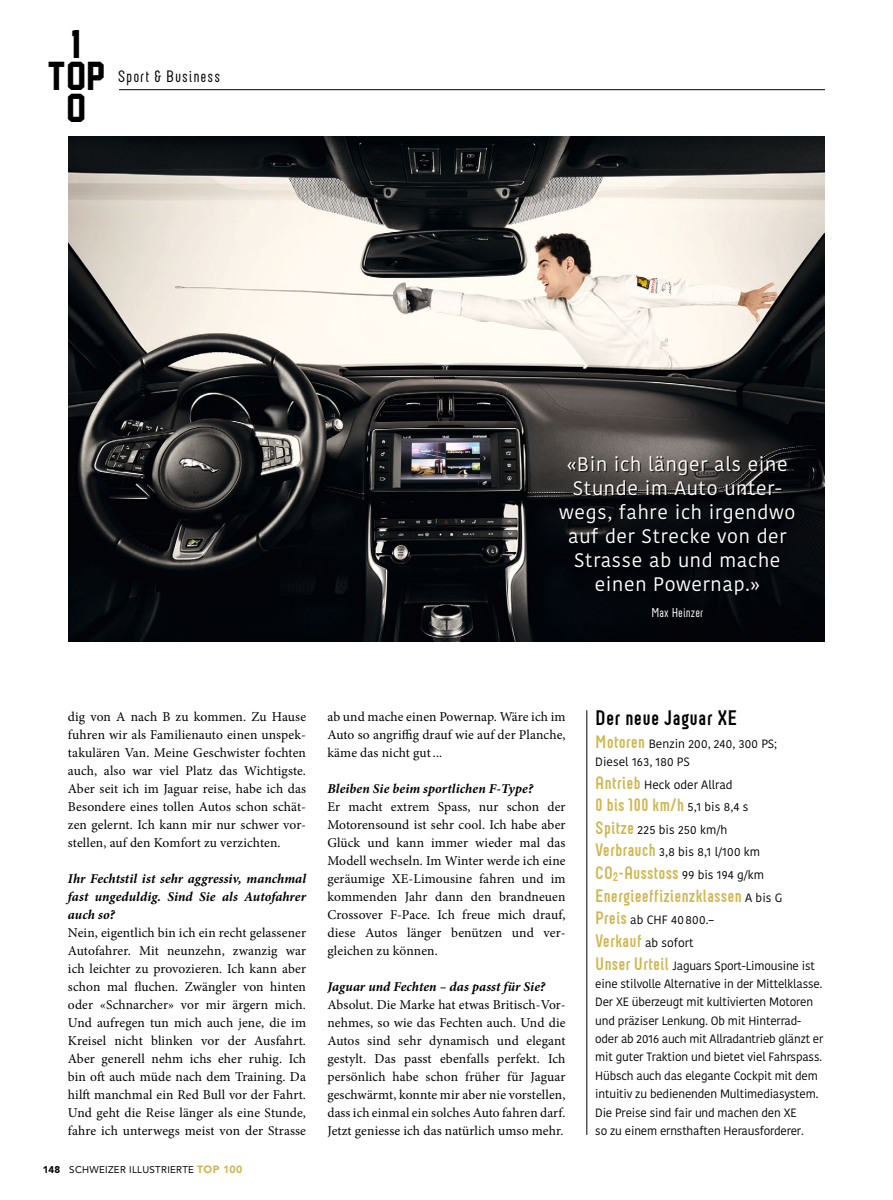
<style>
.page{position:relative;width:893px;height:1200px;background:#fff}
.page>*{position:absolute;margin:0;border:0;box-sizing:border-box;transform-origin:0 0}
.t1{font:36.9px/31.8px "Jersey M54";color:#000;text-align:center}
.t2{font:700 21px "Neubau";letter-spacing:.01em;color:#000}
.t3{font:19.5px/24px "Kohinoor Devanagari";letter-spacing:.035em;color:#fff;text-align:center}
.t4{font:700 18px "Neubau";color:#cfb752}
.t5{font:16.5px "Neubau";letter-spacing:.055em;color:#000}
.t6{font:13.5px/18px "Minion Pro";letter-spacing:.01em;color:#000;text-align:justify}
.t7{font:italic 700 13.5px/18px "Minion Pro";letter-spacing:.005em;color:#000;text-align:justify}
.t8{font:12.9px "Neubau";letter-spacing:.01em;color:#fff}
.t9{font:12px/18.3px "Kohinoor Devanagari";letter-spacing:-.015em;color:#000}
.t10{font:9.75px "Avenir LT Std";letter-spacing:.03em;color:#000}
.s1{font-weight:900}
.s2{font-weight:900;font-size:10.5px;color:#cfb752}
.s3{font-family:"Neubau";font-weight:700;font-size:18px;color:#cfb752}
.s4{font-family:"Kohinoor Devanagari";font-weight:400;font-size:12px;color:#000}
.s5{font-family:"Neubau";font-weight:700;font-size:12.6px;color:#cfb752}
</style>
<div class="page">
<hr style="left:119px;top:89px;width:706px;height:1px;background:#000">
<img style="left:68px;top:136px;width:757px;height:505px">
<div style="left:560px;top:457px;width:235px;height:161px;background:#000;opacity:.75"></div>
<hr style="left:587px;top:710px;width:1px;height:424px;background:#000">
<h1 class="t1" style="left:48px;top:28px;width:59px">1<br>TOP<br>O</h1>
<p class="t5" style="left:118px;top:67px;width:104px">Sport &amp; Business</p>
<h3 class="t3" style="left:559px;top:452px;width:238px">«Bin ich länger als eine<br>Stunde im Auto unter&shy;wegs, fahre ich irgendwo auf der Strecke von der<br>Strasse ab und mache einen Powernap.»</h3>
<p class="t8" style="left:651px;top:605px;width:53px">Max Heinzer</p>
<p class="t6" style="left:68px;top:707px;width:240px">dig von A nach B zu kommen. Zu Hause fuhren wir als Familienauto einen unspek&shy;takulären Van. Meine Geschwister fochten auch, also war viel Platz das Wichtigste.<br>Aber seit ich im Jaguar reise, habe ich das Besondere eines tollen Autos schon schät&shy;zen gelernt. Ich kann mir nur schwer vor&shy;stellen, auf den Komfort zu verzichten.</p>
<p class="t7" style="left:68px;top:868px;width:240px">Ihr Fechtstil ist sehr aggressiv, manchmal fast ungeduldig. Sind Sie als Autofahrer auch so?</p>
<p class="t6" style="left:68px;top:923px;width:240px">Nein, eigentlich bin ich ein recht gelassener Autofahrer. Mit neunzehn, zwanzig war ich leichter zu provozieren. Ich kann aber schon mal fluchen. Zwängler von hinten oder «Schnarcher» vor mir ärgern mich.<br>Und aufregen tun mich auch jene, die im Kreisel nicht blinken vor der Ausfahrt.<br>Aber generell nehm ichs eher ruhig. Ich bin oft auch müde nach dem Training. Da hilft manchmal ein Red Bull vor der Fahrt.<br>Und geht die Reise länger als eine Stunde, fahre ich unterwegs meist von der Strasse</p>
<p class="t10" style="left:43px;top:1163px;width:201px"><span class="s1">148</span> SCHWEIZER ILLUSTRIERTE <span class="s2">TOP 100</span></p>
<p class="t6" style="left:327px;top:707px;width:240px">ab und mache einen Powernap. Wäre ich im Auto so angriffig drauf wie auf der Planche, käme das nicht gut...</p>
<p class="t7" style="left:327px;top:778px;width:207px">Bleiben Sie beim sportlichen F-Type?</p>
<p class="t6" style="left:327px;top:797px;width:240px">Er macht extrem Spass, nur schon der Motorensound ist sehr cool. Ich habe aber Glück und kann immer wieder mal das Modell wechseln. Im Winter werde ich eine geräumige XE-Limousine fahren und im kommenden Jahr dann den brandneuen Crossover F-Pace. Ich freue mich drauf, diese Autos länger benützen und ver&shy;gleichen zu können.</p>
<p class="t7" style="left:327px;top:976px;width:219px">Jaguar und Fechten – das passt für Sie?</p>
<p class="t6" style="left:327px;top:995px;width:240px">Absolut. Die Marke hat etwas Britisch-Vor&shy;nehmes, so wie das Fechten auch. Und die Autos sind sehr dynamisch und elegant gestylt. Das passt ebenfalls perfekt. Ich persönlich habe schon früher für Jaguar geschwärmt, konnte mir aber nie vorstellen, dass ich einmal ein solches Auto fahren darf.<br>Jetzt geniesse ich das natürlich umso mehr.</p>
<h2 class="t2" style="left:595px;top:705px;width:143px">Der neue Jaguar XE</h2>
<p class="t9" style="left:595px;top:734px;width:183px"><span class="s3">Motoren</span> Benzin 200, 240, 300 PS;<br>Diesel 163, 180 PS</p>
<p class="t9" style="left:595px;top:775px;width:139px"><span class="s3">Antrieb</span> Heck oder Allrad</p>
<h3 class="t4" style="left:595px;top:794px;width:155px">0 bis 100 km/h <span class="s4">5,1 bis 8,4 s</span></h3>
<p class="t9" style="left:595px;top:818px;width:170px;line-height:22.6px"><span class="s3">Spitze</span> 225 bis 250 km/h<br><span class="s3">Verbrauch</span> 3,8 bis 8,1 l/100 km<br><span class="s3">CO</span><span class="s5">2</span><span class="s3">-Ausstoss</span> 99 bis 194 g/km</p>
<h3 class="t4" style="left:595px;top:884px;width:189px">Energieeffizienzklassen <span class="s4">A bis G</span></h3>
<p class="t9" style="left:595px;top:908px;width:221px;line-height:22.6px"><span class="s3">Preis</span> ab CHF 40800.–<br><span class="s3">Verkauf</span> ab sofort<br><span class="s3">Unser Urteil</span> Jaguars Sport-Limousine ist</p>
<p class="t9" style="left:595px;top:974px;width:230px">eine stilvolle Alternative in der Mittelklasse.<br>Der XE überzeugt mit kultivierten Motoren und präziser Lenkung. Ob mit Hinterrad&shy;oder ab 2016 auch mit Allradantrieb glänzt er mit guter Traktion und bietet viel Fahrspass.<br>Hübsch auch das elegante Cockpit mit dem intuitiv zu bedienenden Multimediasystem.<br>Die Preise sind fair und machen den XE<br>so zu einem ernsthaften Herausforderer.</p>
</div>
